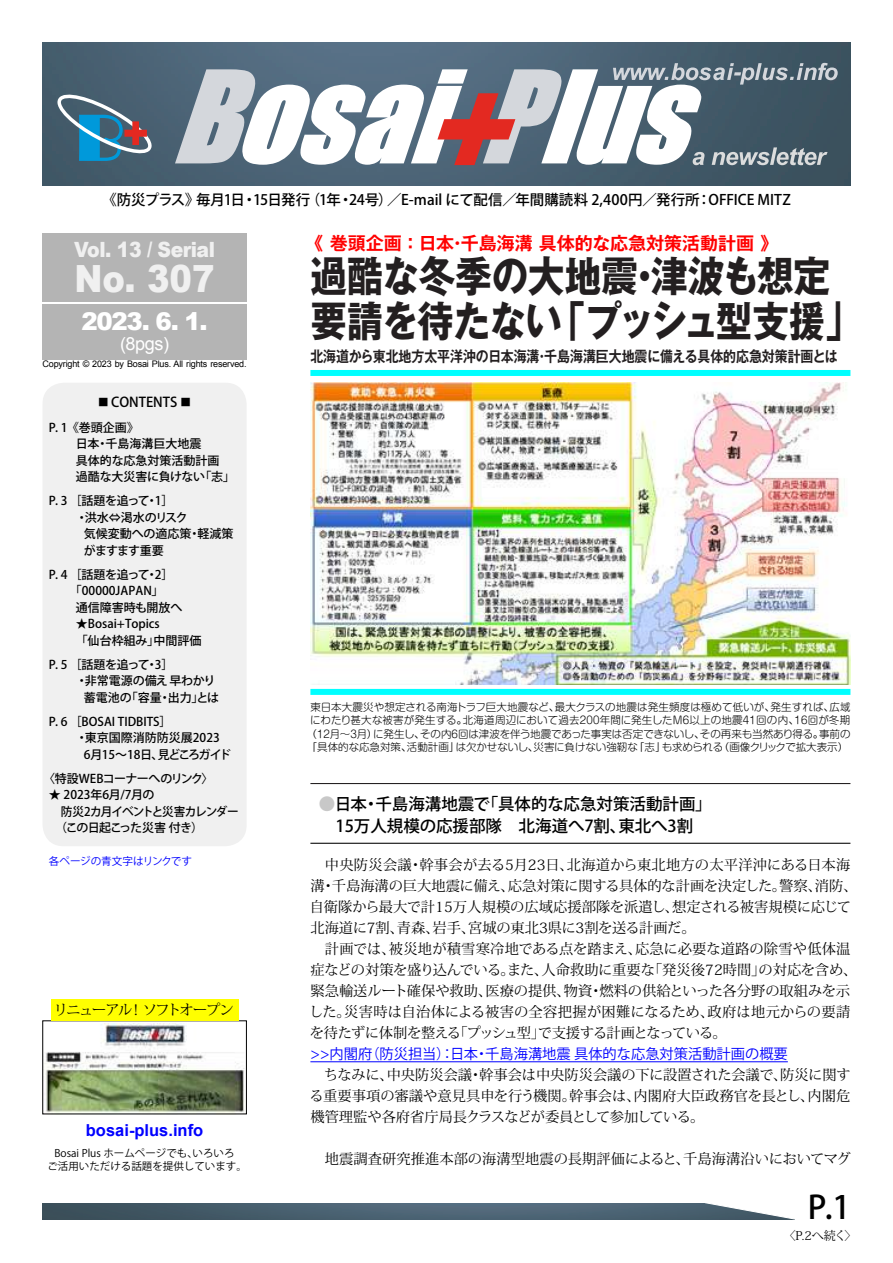
<style>
.page{position:relative;width:893px;height:1263px;background:#fff}
.page>*{position:absolute;margin:0;border:0;box-sizing:border-box;transform-origin:0 0}
.t1{font:700 42px/45px "Gothic MB101 Pro";letter-spacing:-.01em;color:#231f20;scale:.87 1}
.t2{font:900 37.5px "Arial";color:#f0f0f0;scale:.9 1}
.t3{font:500 31.95px "Koz Go Pro";color:#000}
.t4{font:900 24.45px "Arial";color:#fff}
.t5{font:900 21px "Arial";letter-spacing:-.025em;color:#f0f0f0;scale:.9 1}
.t6{font:700 18px "Gothic MB101 Pro De";color:#f00}
.t7{font:18px "Arial";color:#fff}
.t8{font:500 16.5px/22.5px "Koz Go Pr 6 N";color:#000}
.t9{font:700 16.5px "Arial";color:#00f}
.t10{font:700 15px "Gothic MB101 Pro De";color:#231f20;scale:.86 1}
.t11{font:500 14.4px "Koz Go Pro";letter-spacing:-.005em;color:#000}
.t12{font:14.25px/21px "Koz Min Pr 6 N";color:#000}
.t13{font:14.25px "Koz Go Pr 6 N";color:#00f}
.t14{font:14.25px "Koz Min Pr 6 N";letter-spacing:-.1em;color:#000}
.t15{font:500 13.5px "Koz Go Pro";color:#000}
.t16{font:500 12px/16.5px "Koz Go Pro";color:#000}
.t17{font:500 12px "Koz Go Pro";letter-spacing:-.05em;color:#000}
.t18{font:500 12px "Koz Go Pro";letter-spacing:-.07em;color:#000}
.t19{font:500 12px "Koz Go Pro";letter-spacing:-.08em;color:#000}
.t20{font:500 12px "Koz Go Pro";letter-spacing:-.065em;color:#000}
.t21{font:12px "Koz Min Pr 6 N";color:#000}
.t22{font:10.65px "Koz Go Pr 6 N";letter-spacing:-.01em;color:#00f}
.t23{font:300 10.5px/13.5px "Shin M Go Pro";color:#000;text-align:center}
.t24{font:10.5px/13.5px "Koz Go Pr 6 N";color:#000;text-align:center}
.t25{font:9px "Arial";letter-spacing:-.02em;color:#000}
.s1{font-size:10.5px}
.s2{color:#c8c8c8}
</style>
<div class="page">
<img style="left:43px;top:1204px;width:661px;height:15px">
<svg style="left:704px;top:1203px;width:91px;height:17px"></svg>
<img style="left:43px;top:43px;width:807px;height:142px">
<svg style="left:55px;top:92px;width:98px;height:69px;background:#53758b"></svg>
<svg style="left:175px;top:63px;width:663px;height:102px"></svg>
<img style="left:45px;top:1024px;width:200px;height:88px">
<div style="left:51px;top:999px;width:187px;height:21px;background:#ff0"></div>
<img style="left:310px;top:383px;width:540px;height:301px">
<div style="left:43px;top:383px;width:204px;height:463px;background:#f0f0f0;border-radius:21px"></div>
<div style="left:43px;top:234px;width:204px;height:68px;background:#b4b4b4"></div>
<div style="left:43px;top:304px;width:204px;height:55px;background:#b4b4b4"></div>
<hr style="left:310px;top:783px;width:540px;height:1px;background:#231f20">
<hr style="left:310px;top:843px;width:540px;height:1px;background:#000">
<hr style="left:310px;top:1061px;width:478px;height:1px;background:#00f">
<div style="left:310px;top:370px;width:540px;height:6px;background:#0ff"></div>
<div style="left:310px;top:689px;width:540px;height:6px;background:#0ff"></div>
<p class="t11" style="left:103px;top:190px;width:690px">《防災プラス》毎月1日・15日発行（1年・24号）／E-mail にて配信／年間購読料 2,400円／発行所：OFFICE MITZ</p>
<h3 class="t5" style="left:74px;top:237px;width:158px">Vol. 13 / Serial</h3>
<h2 class="t2" style="left:75px;top:258px;width:157px">No. 307</h2>
<h3 class="t4" style="left:81px;top:307px;width:128px">2023. 6. 1.</h3>
<p class="t7" style="left:120px;top:332px;width:50px">(8pgs)</p>
<p class="t25" style="left:43px;top:358px;width:206px">Copyright © 2023 by Bosai Plus. All rights reserved.</p>
<p class="t15" style="left:98px;top:394px;width:94px"><span class="s1">■</span> CONTENTS <span class="s1">■</span></p>
<p class="t16" style="left:76px;top:419px;width:160px;text-indent:-27px">P. 1 《巻頭企画》<br>日本・千島海溝巨大地震<br>具体的な応急対策活動計画<br>過酷な大災害に負けない「志」</p>
<p class="t16" style="left:49px;top:493px;width:126px">P. 3 ［話題を追って・1］</p>
<p class="t20" style="left:76px;top:509px;width:113px">・洪水⇔渇水のリスク</p>
<p class="t16" style="left:84px;top:526px;width:151px">気候変動への適応策・軽減策</p>
<p class="t18" style="left:84px;top:542px;width:81px">がますます重要</p>
<p class="t16" style="left:76px;top:566px;width:120px;text-indent:-27px">P. 4 ［話題を追って・2］｢00000JAPAN」<br>通信障害時も開放へ　</p>
<p class="t16" style="left:76px;top:616px;width:127px">★Bosai+Topics<br>「仙台枠組み」中間評価</p>
<p class="t16" style="left:49px;top:656px;width:126px">P. 5 ［話題を追って・3］</p>
<p class="t16" style="left:76px;top:673px;width:141px">・非常電源の備え 早わかり</p>
<p class="t16" style="left:84px;top:689px;width:137px">蓄電池の「容量・出力」とは</p>
<p class="t16" style="left:49px;top:713px;width:124px">P. 6 ［BOSAI TIDBITS］</p>
<p class="t16" style="left:76px;top:730px;width:145px">・東京国際消防防災展2023</p>
<p class="t18" style="left:84px;top:746px;width:149px">6月15〜18日、見どころガイド</p>
<p class="t17" style="left:43px;top:770px;width:172px">〈特設WEBコーナーへのリンク〉</p>
<p class="t16" style="left:49px;top:787px;width:107px">★ 2023年6月/7月の</p>
<p class="t19" style="left:61px;top:803px;width:179px">防災2カ月イベントと災害カレンダー</p>
<p class="t17" style="left:49px;top:820px;width:156px">　（この日起こった災害 付き）</p>
<p class="t22" style="left:49px;top:855px;width:145px">各ページの青文字はリンクです</p>
<p class="t14" style="left:54px;top:1002px;width:181px">リニューアル！ ソフトオープン</p>
<p class="t9" style="left:86px;top:1120px;width:119px">bosai-plus.info</p>
<p class="t24" style="left:47px;top:1146px;width:201px">Bosai Plus ホームページでも、いろいろ<br>ご活用いただける話題を提供しています。</p>
<p class="t6" style="left:305px;top:228px;width:475px">《 巻頭企画 ： 日本・千島海溝 具体的な応急対策活動計画 》</p>
<h1 class="t1" style="left:310px;top:248px;width:636px">過酷な冬季の大地震・津波も想定要請を待たない「プッシュ型支援」</h1>
<p class="t10" style="left:310px;top:344px;width:614px">北海道から東北地方太平洋沖の日本海溝・千島海溝巨大地震に備える具体的応急対策計画とは</p>
<p class="t23" style="left:307px;top:699px;width:546px">東日本大震災や想定される南海トラフ巨大地震など、最大クラスの地震は発生頻度は極めて低いが、発生すれば、広域にわたり甚大な被害が発生する。北海道周辺において過去200年間に発生したM6以上の地震41回の内、16回が冬期（12月〜3月）に発生し、その内6回は津波を伴う地震であった事実は否定できないし、その再来も当然あり得る。事前の「具体的な応急対策、活動計画」は欠かせないし、災害に負けない強靭な「志」も求められる（画像クリックで拡大表示）</p>
<p class="t8" style="left:319px;top:793px;width:394px"><span class="s2">●</span>日本・千島海溝地震で「具体的な応急対策活動計画」　15万人規模の応援部隊　北海道へ7割、東北へ3割</p>
<p class="t12" style="left:309px;top:854px;width:550px">　中央防災会議・幹事会が去る5月23日、北海道から東北地方の太平洋沖にある日本海溝・千島海溝の巨大地震に備え、応急対策に関する具体的な計画を決定した。警察、消防、自衛隊から最大で計15万人規模の広域応援部隊を派遣し、想定される被害規模に応じて北海道に7割、青森、岩手、宮城の東北3県に3割を送る計画だ。<br>　計画では、被災地が積雪寒冷地である点を踏まえ、応急に必要な道路の除雪や低体温症などの対策を盛り込んでいる。また、人命救助に重要な「発災後72時間」の対応を含め、緊急輸送ルート確保や救助、医療の提供、物資・燃料の供給といった各分野の取組みを示した。災害時は自治体による被害の全容把握が困難になるため、政府は地元からの要請を待たずに体制を整える「プッシュ型」で支援する計画となっている。</p>
<p class="t13" style="left:310px;top:1045px;width:479px">&gt;&gt;内閣府（防災担当）：日本・千島海溝地震 具体的な応急対策活動計画の概要</p>
<p class="t12" style="left:310px;top:1064px;width:543px;text-align:justify">　ちなみに、中央防災会議・幹事会は中央防災会議の下に設置された会議で、防災に関する重要事項の審議や意見具申を行う機関。幹事会は、内閣府大臣政務官を長とし、内閣危機管理監や各府省庁局長クラスなどが委員として参加している。</p>
<p class="t12" style="left:310px;top:1148px;width:542px">　地震調査研究推進本部の海溝型地震の長期評価によると、千島海溝沿いにおいてマグ</p>
<h3 class="t3" style="left:808px;top:1186px;width:44px">P.1</h3>
<p class="t21" style="left:784px;top:1228px;width:74px">〈P.2へ続く〉</p>
</div>
